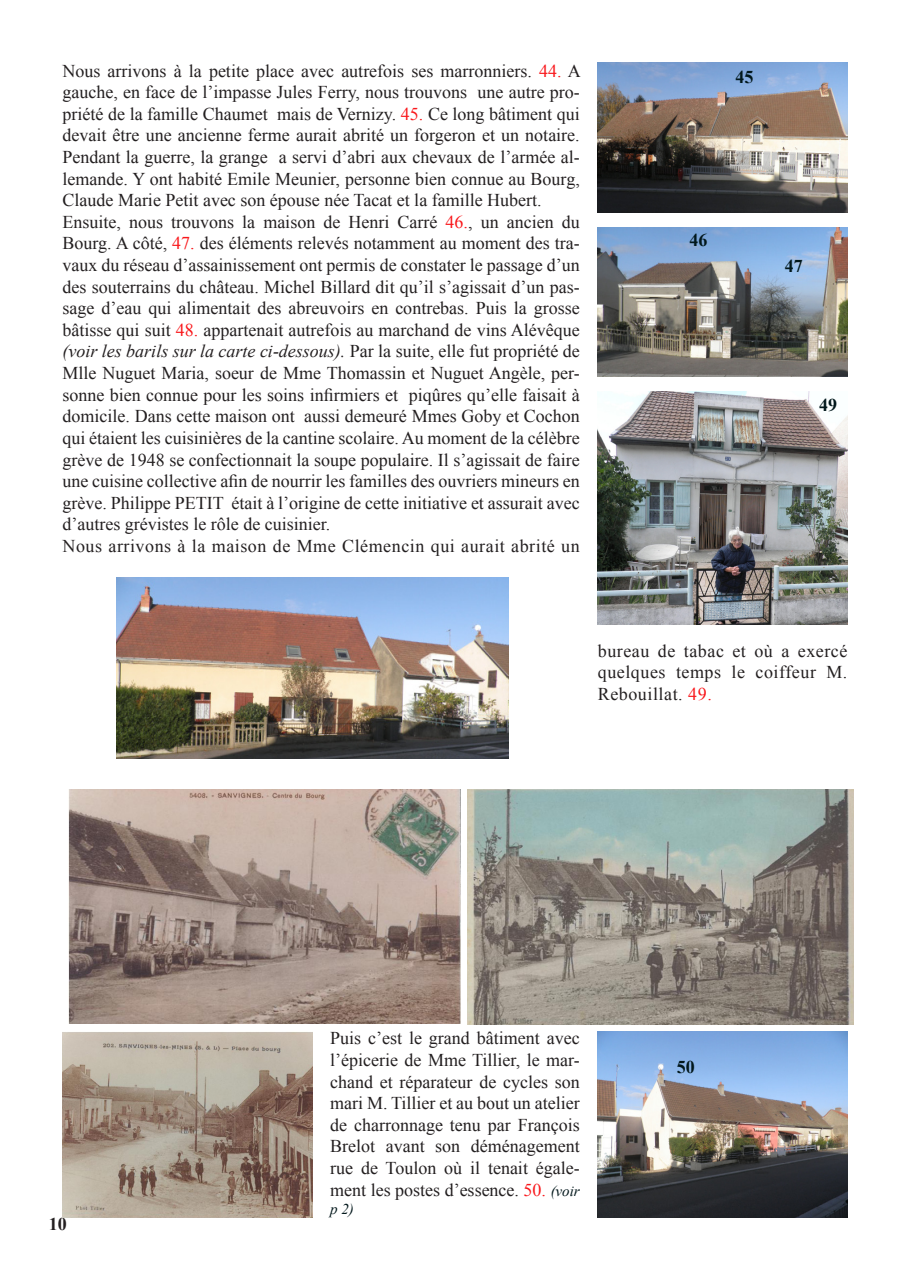
<style>
.page{position:relative;width:910px;height:1280px;background:#fff}
.page>*{position:absolute;margin:0;border:0;box-sizing:border-box;transform-origin:0 0}
.t1{font:18px/21.6px "Times New Roman";color:#231f20;text-align:justify}
.t2{font:18px "Times New Roman";letter-spacing:.03em;color:#231f20}
.t3{font:700 18px "Times New Roman";color:#01171b}
.t4{font:700 18px "Times New Roman";color:#231f20}
.t5{font:italic 15px "Times New Roman";color:#02171b}
.s1{color:#f9171b}
.s2{font-style:italic}
.s3{font-style:italic;font-size:15px;color:#02171b}
</style>
<div class="page">
<img style="left:598px;top:63px;width:249px;height:150px">
<img style="left:598px;top:227px;width:249px;height:149px">
<img style="left:68px;top:790px;width:392px;height:234px">
<img style="left:467px;top:790px;width:386px;height:234px">
<img style="left:598px;top:391px;width:249px;height:234px">
<img style="left:598px;top:1032px;width:249px;height:185px">
<img style="left:63px;top:1032px;width:249px;height:185px">
<img style="left:117px;top:577px;width:391px;height:182px">
<p class="t1" style="left:63px;top:60px;width:520px">Nous arrivons à la petite place avec autrefois ses marronniers. <span class="s1">44.</span> A gauche, en face de l’impasse Jules Ferry, nous trouvons une autre pro&shy;priété de la famille Chaumet mais de Vernizy. <span class="s1">45.</span> Ce long bâtiment qui devait être une ancienne ferme aurait abrité un forgeron et un notaire.<br>Pendant la guerre, la grange a servi d’abri aux chevaux de l’armée al&shy;lemande. Y ont habité Emile Meunier, personne bien connue au Bourg, Claude Marie Petit avec son épouse née Tacat et la famille Hubert.</p>
<p class="t1" style="left:63px;top:211px;width:519px">Ensuite, nous trouvons la maison de Henri Carré <span class="s1">46.</span>, un ancien du Bourg. A côté, <span class="s1">47.</span> des éléments relevés notamment au moment des tra&shy;vaux du réseau d’assainissement ont permis de constater le passage d’un des souterrains du château. Michel Billard dit qu’il s’agissait d’un pas&shy;sage d’eau qui alimentait des abreuvoirs en contrebas. Puis la grosse bâtisse qui suit <span class="s1">48.</span> appartenait autrefois au marchand de vins Alévêque <span class="s2">(voir les barils sur la carte ci-dessous).</span> Par la suite, elle fut propriété de Mlle Nuguet Maria, soeur de Mme Thomassin et Nuguet Angèle, per&shy;sonne bien connue pour les soins infirmiers et piqûres qu’elle faisait à domicile. Dans cette maison ont aussi demeuré Mmes Goby et Cochon qui étaient les cuisinières de la cantine scolaire. Au moment de la célèbre grève de 1948 se confectionnait la soupe populaire. Il s’agissait de faire une cuisine collective afin de nourrir les familles des ouvriers mineurs en grève. Philippe PETIT était à l’origine de cette initiative et assurait avec d’autres grévistes le rôle de cuisinier.</p>
<p class="t2" style="left:63px;top:534px;width:519px">Nous arrivons à la maison de Mme Clémencin qui aurait abrité un</p>
<p class="t3" style="left:736px;top:64px;width:19px">45</p>
<p class="t3" style="left:690px;top:227px;width:19px">46</p>
<p class="t3" style="left:785px;top:254px;width:19px">47</p>
<p class="t3" style="left:819px;top:393px;width:19px">49</p>
<p class="t1" style="left:598px;top:640px;width:251px">bureau de tabac et où a exercé quelques temps le coiffeur M.<br>Rebouillat. <span class="s1">49.</span></p>
<p class="t4" style="left:49px;top:1211px;width:19px">10</p>
<p class="t1" style="left:330px;top:1027px;width:251px">Puis c’est le grand bâtiment avec l’épicerie de Mme Tillier, le mar&shy;chand et réparateur de cycles son mari M. Tillier et au bout un atelier de charronnage tenu par François Brelot avant son déménagement rue de Toulon où il tenait égale&shy;ment les postes d’essence. <span class="s1">50.</span> <span class="s3">(voir</span></p>
<p class="t5" style="left:330px;top:1198px;width:25px">p 2)</p>
<p class="t3" style="left:677px;top:1055px;width:19px">50</p>
</div>
